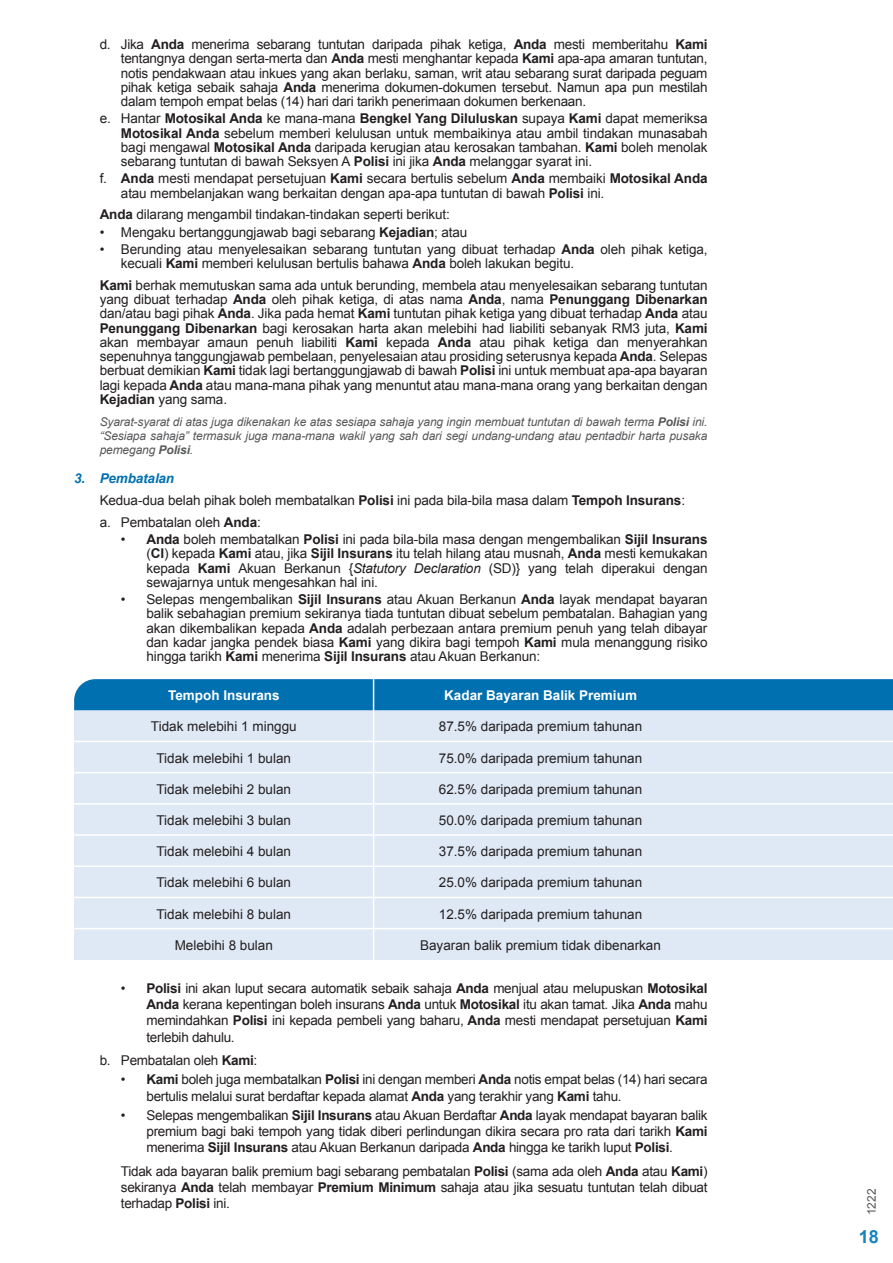
<style>
.page{position:relative;width:893px;height:1263px;background:#fff}
.page>*{position:absolute;margin:0;border:0;box-sizing:border-box;transform-origin:0 0}
.t1{font:700 18px "Arial";color:#1583be}
.t2{font:13.5px/14.2px "Arial";letter-spacing:-.01em;color:#231f20;text-align:justify}
.t3{font:700 13.5px "Arial";color:#fff}
.t4{font:italic 12px/14.2px "Arial";letter-spacing:-.01em;color:#57585a;text-align:justify}
.t5{font:12px "Arial";color:#57585a}
.s1{font-weight:700}
.s2{font-weight:700;font-style:italic;color:#0070b1}
.s3{font-style:italic}
</style>
<div class="page">
<div style="left:74px;top:710px;width:819px;height:250px;background:#dfe9f5"></div>
<div style="left:74px;top:679px;width:819px;height:31px;background:#0070b1"></div>
<hr style="left:74px;top:741px;width:819px;height:1px;background:#fff">
<hr style="left:74px;top:772px;width:819px;height:1px;background:#fff">
<hr style="left:74px;top:803px;width:819px;height:1px;background:#fff">
<hr style="left:74px;top:834px;width:819px;height:2px;background:#fff">
<hr style="left:74px;top:865px;width:819px;height:2px;background:#fff">
<hr style="left:74px;top:897px;width:819px;height:1px;background:#fff">
<hr style="left:74px;top:928px;width:819px;height:1px;background:#fff">
<hr style="left:373px;top:679px;width:1px;height:281px;background:#fff">
<p class="t2" style="left:121px;top:37px;width:588px;text-indent:-21px">d. Jika <span class="s1">Anda</span> menerima sebarang tuntutan daripada pihak ketiga, <span class="s1">Anda</span> mesti memberitahu <span class="s1">Kami </span>tentangnya dengan serta-merta dan <span class="s1">Anda</span> mesti menghantar kepada <span class="s1">Kami</span> apa-apa amaran tuntutan, notis pendakwaan atau inkues yang akan berlaku, saman, writ atau sebarang surat daripada peguam pihak ketiga sebaik sahaja <span class="s1">Anda</span> menerima dokumen-dokumen tersebut. Namun apa pun mestilah dalam tempoh empat belas (14) hari dari tarikh penerimaan dokumen berkenaan.</p>
<p class="t2" style="left:121px;top:112px;width:588px;text-indent:-21px">e. Hantar <span class="s1">Motosikal Anda</span> ke mana-mana <span class="s1">Bengkel Yang Diluluskan</span> supaya <span class="s1">Kami</span> dapat memeriksa <span class="s1">Motosikal Anda</span> sebelum memberi kelulusan untuk membaikinya atau ambil tindakan munasabah bagi mengawal <span class="s1">Motosikal Anda</span> daripada kerugian atau kerosakan tambahan. <span class="s1">Kami</span> boleh menolak sebarang tuntutan di bawah Seksyen A <span class="s1">Polisi</span> ini jika <span class="s1">Anda</span> melanggar syarat ini.</p>
<p class="t2" style="left:121px;top:172px;width:588px;text-indent:-21px">f. <span class="s1">Anda</span> mesti mendapat persetujuan <span class="s1">Kami</span> secara bertulis sebelum <span class="s1">Anda</span> membaiki <span class="s1">Motosikal Anda </span>atau membelanjakan wang berkaitan dengan apa-apa tuntutan di bawah <span class="s1">Polisi</span> ini.</p>
<p class="t2" style="left:100px;top:208px;width:352px"><span class="s1">Anda</span> dilarang mengambil tindakan-tindakan seperti berikut:</p>
<p class="t2" style="left:100px;top:225px;width:369px">• Mengaku bertanggungjawab bagi sebarang <span class="s1">Kejadian</span>; atau</p>
<p class="t2" style="left:121px;top:242px;width:588px;text-indent:-21px">• Berunding atau menyelesaikan sebarang tuntutan yang dibuat terhadap <span class="s1">Anda</span> oleh pihak ketiga, kecuali <span class="s1">Kami</span> memberi kelulusan bertulis bahawa <span class="s1">Anda</span> boleh lakukan begitu.</p>
<p class="t2" style="left:100px;top:278px;width:609px"><span class="s1">Kami</span> berhak memutuskan sama ada untuk berunding, membela atau menyelesaikan sebarang tuntutan yang dibuat terhadap <span class="s1">Anda</span> oleh pihak ketiga, di atas nama <span class="s1">Anda</span>, nama <span class="s1">Penunggang Dibenarkan </span>dan/atau bagi pihak <span class="s1">Anda</span>. Jika pada hemat <span class="s1">Kami</span> tuntutan pihak ketiga yang dibuat terhadap <span class="s1">Anda</span> atau <span class="s1">Penunggang Dibenarkan</span> bagi kerosakan harta akan melebihi had liabiliti sebanyak RM3 juta, <span class="s1">Kami </span>akan membayar amaun penuh liabiliti <span class="s1">Kami</span> kepada <span class="s1">Anda</span> atau pihak ketiga dan menyerahkan sepenuhnya tanggungjawab pembelaan, penyelesaian atau prosiding seterusnya kepada <span class="s1">Anda</span>. Selepas berbuat demikian <span class="s1">Kami</span> tidak lagi bertanggungjawab di bawah <span class="s1">Polisi</span> ini untuk membuat apa-apa bayaran lagi kepada <span class="s1">Anda</span> atau mana-mana pihak yang menuntut atau mana-mana orang yang berkaitan dengan <span class="s1">Kejadian</span> yang sama.</p>
<p class="t4" style="left:100px;top:414px;width:609px">Syarat-syarat di atas juga dikenakan ke atas sesiapa sahaja yang ingin membuat tuntutan di bawah terma <span class="s1">Polisi</span> ini. “Sesiapa sahaja” termasuk juga mana-mana wakil yang sah dari segi undang-undang atau pentadbir harta pusaka pemegang <span class="s1">Polisi</span>.</p>
<p class="t2" style="left:100px;top:468px;width:587px;line-height:21.8px;text-align:left;text-indent:-26px"><span class="s2">3. Pembatalan<br></span>Kedua-dua belah pihak boleh membatalkan <span class="s1">Polisi</span> ini pada bila-bila masa dalam <span class="s1">Tempoh Insurans</span>: a. Pembatalan oleh <span class="s1">Anda</span>:</p>
<p class="t2" style="left:146px;top:532px;width:563px;text-indent:-26px">• <span class="s1">Anda</span> boleh membatalkan <span class="s1">Polisi</span> ini pada bila-bila masa dengan mengembalikan <span class="s1">Sijil Insurans </span>(<span class="s1">CI</span>) kepada <span class="s1">Kami</span> atau, jika <span class="s1">Sijil Insurans</span> itu telah hilang atau musnah, <span class="s1">Anda</span> mesti kemukakan kepada <span class="s1">Kami</span> Akuan Berkanun {<span class="s3">Statutory Declaration</span> (SD)} yang telah diperakui dengan sewajarnya untuk mengesahkan hal ini.</p>
<p class="t2" style="left:146px;top:592px;width:563px;text-indent:-26px">• Selepas mengembalikan <span class="s1">Sijil Insurans</span> atau Akuan Berkanun <span class="s1">Anda</span> layak mendapat bayaran balik sebahagian premium sekiranya tiada tuntutan dibuat sebelum pembatalan. Bahagian yang akan dikembalikan kepada <span class="s1">Anda</span> adalah perbezaan antara premium penuh yang telah dibayar dan kadar jangka pendek biasa <span class="s1">Kami</span> yang dikira bagi tempoh <span class="s1">Kami</span> mula menanggung risiko hingga tarikh <span class="s1">Kami</span> menerima <span class="s1">Sijil Insurans</span> atau Akuan Berkanun:</p>
<p class="t3" style="left:168px;top:686px;width:113px">Tempoh Insurans</p>
<p class="t2" style="left:151px;top:719px;width:147px">Tidak melebihi 1 minggu</p>
<p class="t2" style="left:157px;top:751px;width:136px">Tidak melebihi 1 bulan</p>
<p class="t2" style="left:157px;top:782px;width:136px">Tidak melebihi 2 bulan</p>
<p class="t2" style="left:157px;top:813px;width:136px">Tidak melebihi 3 bulan</p>
<p class="t2" style="left:157px;top:844px;width:136px">Tidak melebihi 4 bulan</p>
<p class="t2" style="left:157px;top:875px;width:136px">Tidak melebihi 6 bulan</p>
<p class="t2" style="left:157px;top:907px;width:136px">Tidak melebihi 8 bulan</p>
<p class="t2" style="left:175px;top:938px;width:100px">Melebihi 8 bulan</p>
<p class="t3" style="left:444px;top:686px;width:194px">Kadar Bayaran Balik Premium</p>
<p class="t2" style="left:439px;top:719px;width:205px">87.5% daripada premium tahunan</p>
<p class="t2" style="left:439px;top:751px;width:205px">75.0% daripada premium tahunan</p>
<p class="t2" style="left:439px;top:782px;width:205px">62.5% daripada premium tahunan</p>
<p class="t2" style="left:439px;top:813px;width:205px">50.0% daripada premium tahunan</p>
<p class="t2" style="left:439px;top:844px;width:205px">37.5% daripada premium tahunan</p>
<p class="t2" style="left:439px;top:875px;width:205px">25.0% daripada premium tahunan</p>
<p class="t2" style="left:439px;top:907px;width:205px">12.5% daripada premium tahunan</p>
<p class="t2" style="left:420px;top:938px;width:242px">Bayaran balik premium tidak dibenarkan</p>
<p class="t2" style="left:146px;top:980px;width:563px;line-height:16.2px;text-indent:-26px">• <span class="s1">Polisi</span> ini akan luput secara automatik sebaik sahaja <span class="s1">Anda</span> menjual atau melupuskan <span class="s1">Motosikal Anda</span> kerana kepentingan boleh insurans <span class="s1">Anda</span> untuk <span class="s1">Motosikal</span> itu akan tamat. Jika <span class="s1">Anda</span> mahu memindahkan <span class="s1">Polisi</span> ini kepada pembeli yang baharu, <span class="s1">Anda</span> mesti mendapat persetujuan <span class="s1">Kami </span>terlebih dahulu.</p>
<p class="t2" style="left:100px;top:1053px;width:159px">b. Pembatalan oleh <span class="s1">Kami</span>:</p>
<p class="t2" style="left:146px;top:1072px;width:563px;line-height:16.2px;text-indent:-26px">• <span class="s1">Kami</span> boleh juga membatalkan <span class="s1">Polisi</span> ini dengan memberi <span class="s1">Anda</span> notis empat belas (14) hari secara bertulis melalui surat berdaftar kepada alamat <span class="s1">Anda</span> yang terakhir yang <span class="s1">Kami</span> tahu.</p>
<p class="t2" style="left:146px;top:1107px;width:563px;line-height:16.2px;text-indent:-26px">• Selepas mengembalikan <span class="s1">Sijil Insurans</span> atau Akuan Berdaftar <span class="s1">Anda</span> layak mendapat bayaran balik premium bagi baki tempoh yang tidak diberi perlindungan dikira secara pro rata dari tarikh <span class="s1">Kami </span>menerima <span class="s1">Sijil Insurans</span> atau Akuan Berkanun daripada <span class="s1">Anda</span> hingga ke tarikh luput <span class="s1">Polisi</span>.</p>
<p class="t2" style="left:121px;top:1163px;width:588px;line-height:16.2px">Tidak ada bayaran balik premium bagi sebarang pembatalan <span class="s1">Polisi</span> (sama ada oleh <span class="s1">Anda</span> atau <span class="s1">Kami</span>) sekiranya <span class="s1">Anda</span> telah membayar <span class="s1">Premium Minimum</span> sahaja atau jika sesuatu tuntutan telah dibuat terhadap <span class="s1">Polisi</span> ini.</p>
<p class="t5" style="left:864px;top:1215px;width:28px;rotate:-90deg">1222</p>
<h1 class="t1" style="left:859px;top:1225px;width:22px">18</h1>
</div>
